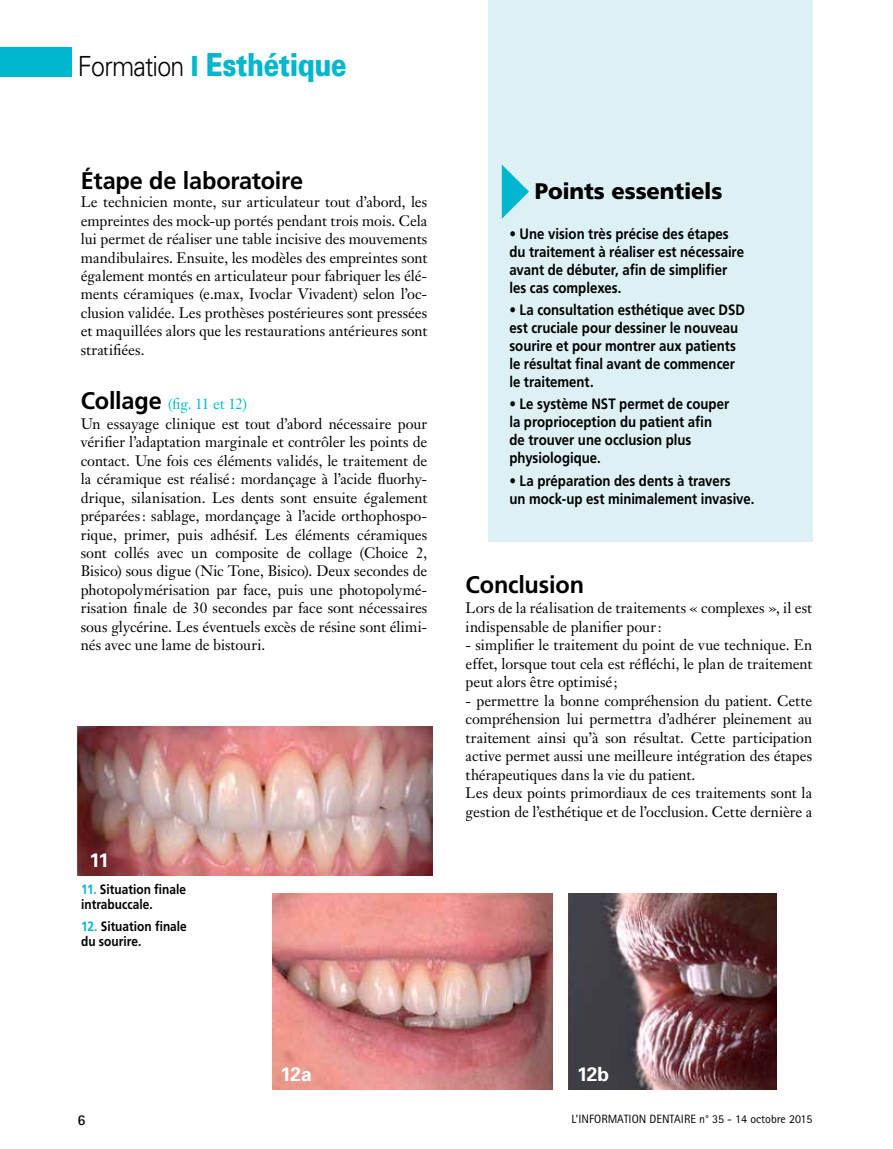
<style>
.page{position:relative;width:893px;height:1149px;background:#fff}
.page>*{position:absolute;margin:0;border:0;box-sizing:border-box;transform-origin:0 0}
.t1{font:900 31.65px "Univers";letter-spacing:-.015em;color:#00b7ce;scale:.8 1}
.t2{font:700 24px "Frutiger";letter-spacing:-.01em;color:#000}
.t3{font:900 22.5px "Frutiger";letter-spacing:-.01em;color:#000}
.t4{font:700 19.5px "Univers";letter-spacing:-.04em;color:#fff}
.t5{font:15px/18.5px "Janson Text";color:#000;text-align:justify}
.t6{font:700 15px/18px "Frutiger";color:#000;scale:.88 1}
.t7{font:700 15px "Rotis Sans Serif";color:#000}
.t8{font:700 13.5px/15px "Frutiger";letter-spacing:.005em;color:#000;scale:.88 1}
.t9{font:12px "Rotis Sans Serif";color:#000}
.s1{font-weight:300;font-size:27.75px;color:#000}
.s2{font-size:27.75px}
.s3{font-family:"Frutiger";font-weight:700;font-size:24px}
.s4{color:#00b7ce}
</style>
<div class="page">
<div style="left:0;top:47px;width:72px;height:30px;background:#00b7ce"></div>
<img style="left:272px;top:893px;width:281px;height:196px">
<img style="left:568px;top:893px;width:208px;height:196px">
<img style="left:78px;top:726px;width:355px;height:148px">
<div style="left:488px;top:0;width:325px;height:541px;background:#ddf1f4"></div>
<svg style="left:502px;top:164px;width:27px;height:55px"></svg>
<h1 class="t1" style="left:78px;top:45px;width:337px"><span class="s1">Formation</span> <span class="s2">l</span> Esthétique</h1>
<h2 class="t2" style="left:81px;top:166px;width:224px">Étape de laboratoire</h2>
<p class="t5" style="left:81px;top:192px;width:348px">Le technicien monte, sur articulateur tout d’abord, les empreintes des mock-up portés pendant trois mois. Cela lui permet de réaliser une table incisive des mouvements mandibulaires. Ensuite, les modèles des empreintes sont également montés en articulateur pour fabriquer les élé&shy;ments céramiques (e.max, Ivoclar Vivadent) selon l’oc&shy;clusion validée. Les prothèses postérieures sont pressées et maquillées alors que les restaurations antérieures sont stratifiées.</p>
<p class="t5" style="left:81px;top:393px;width:348px;line-height:19.8px"><span class="s3">Collage</span> <span class="s4">(fig. 11 et 12)<br></span>Un essayage clinique est tout d’abord nécessaire pour</p>
<p class="t5" style="left:81px;top:432px;width:348px">vérifier l’adaptation marginale et contrôler les points de contact. Une fois ces éléments validés, le traitement de la céramique est réalisé: mordançage à l’acide fluorhy&shy;drique, silanisation. Les dents sont ensuite également préparées: sablage, mordançage à l’acide orthophospo&shy;rique, primer, puis adhésif. Les éléments céramiques sont collés avec un composite de collage (Choice 2, Bisico) sous digue (Nic Tone, Bisico). Deux secondes de photopolymérisation par face, puis une photopolymé&shy;risation finale de 30 secondes par face sont nécessaires sous glycérine. Les éventuels excès de résine sont élimi&shy;nés avec une lame de bistouri.</p>
<h3 class="t4" style="left:90px;top:847px;width:21px">11</h3>
<p class="t8" style="left:81px;top:881px;width:121px"><span class="s4">11.</span> Situation finale intrabuccale.</p>
<p class="t8" style="left:81px;top:918px;width:122px"><span class="s4">12.</span> Situation finale du sourire.</p>
<h3 class="t3" style="left:535px;top:178px;width:189px">Points essentiels</h3>
<p class="t6" style="left:509px;top:224px;width:268px">• Une vision très précise des étapes du traitement à réaliser est nécessaire avant de débuter, afin de simplifier les cas complexes.</p>
<p class="t6" style="left:509px;top:300px;width:269px">• La consultation esthétique avec DSD est cruciale pour dessiner le nouveau sourire et pour montrer aux patients le résultat final avant de commencer le traitement.</p>
<p class="t6" style="left:509px;top:395px;width:251px">• Le système NST permet de couper la proprioception du patient afin de trouver une occlusion plus physiologique.</p>
<p class="t6" style="left:509px;top:471px;width:280px">• La préparation des dents à travers<br>un mock-up est minimalement invasive.</p>
<h2 class="t2" style="left:466px;top:570px;width:120px">Conclusion</h2>
<p class="t5" style="left:466px;top:598px;width:348px">Lors de la réalisation de traitements « complexes », il est indispensable de planifier pour:</p>
<p class="t5" style="left:466px;top:635px;width:348px">- simplifier le traitement du point de vue technique. En effet, lorsque tout cela est réfléchi, le plan de traitement peut alors être optimisé;</p>
<p class="t5" style="left:466px;top:691px;width:348px;text-align:left">- permettre la bonne compréhension du patient. Cette compréhension lui permettra d’adhérer pleinement au traitement ainsi qu’à son résultat. Cette participation active permet aussi une meilleure intégration des étapes thérapeutiques dans la vie du patient.<br>Les deux points primordiaux de ces traitements sont la gestion de l’esthétique et de l’occlusion. Cette dernière a</p>
<h3 class="t4" style="left:281px;top:1061px;width:33px">12a</h3>
<h3 class="t4" style="left:577px;top:1061px;width:34px">12b</h3>
<p class="t7" style="left:78px;top:1110px;width:10px">6</p>
<p class="t9" style="left:571px;top:1111px;width:243px">L’INFORMATION DENTAIRE n° 35 - 14 octobre 2015</p>
</div>
